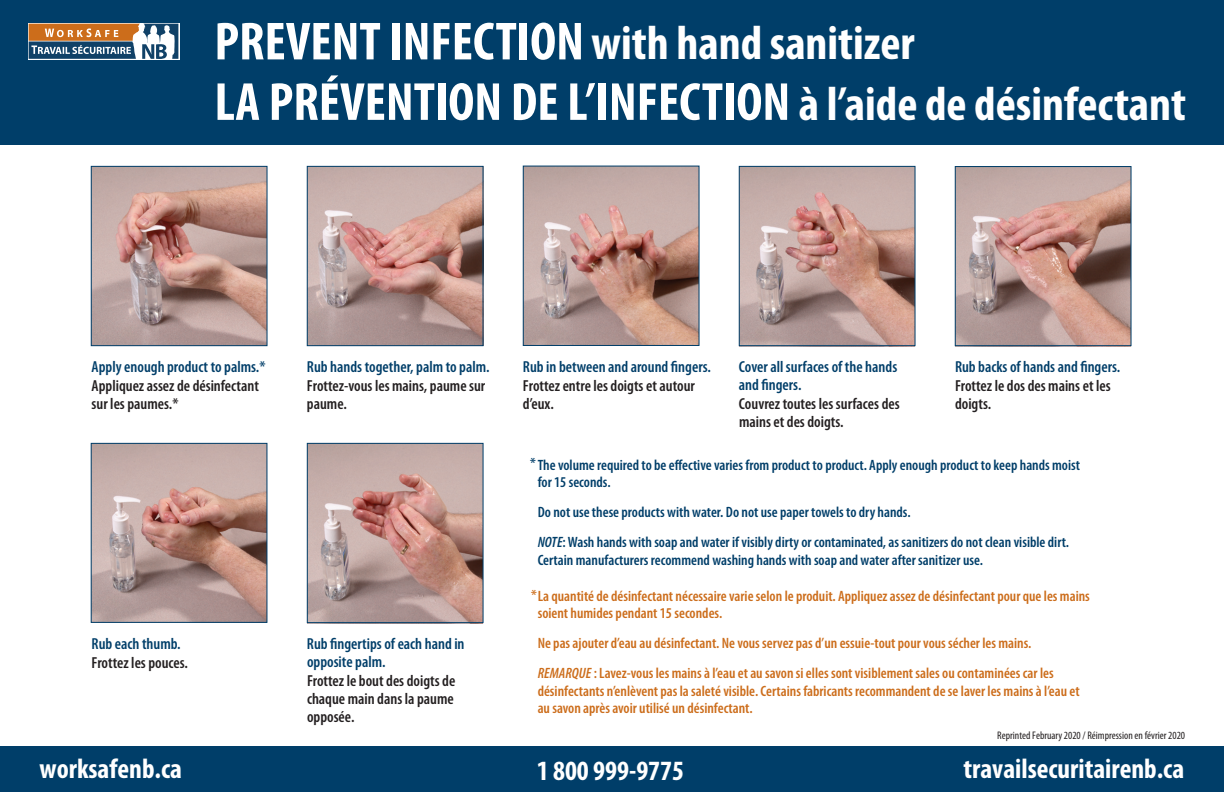
<style>
.page{position:relative;width:1224px;height:792px;background:#fff}
.page>*{position:absolute;margin:0;border:0;box-sizing:border-box;transform-origin:0 0}
.t1{font:700 condensed 54px "Myriad Pro";color:#fff}
.t2{font:700 condensed 48px "Myriad Pro";color:#fff}
.t3{font:700 condensed 28px "Myriad Pro";color:#fff}
.t4{font:600 condensed 16px/18px "Myriad Pro";color:#231f20}
.t5{font:600 condensed 16px/18px "Myriad Pro";color:#003e69}
.t6{font:600 condensed 15px/17.5px "Myriad Pro";color:#cc6d1b}
.t7{font:600 condensed 15px/17px "Myriad Pro";color:#003e69}
.t8{font:condensed 11px "Myriad Pro";color:#231f20}
.s1{font-size:54px}
.s2{font-size:48px}
.s3{color:#003e69}
.s4{font-style:italic}
</style>
<div class="page">
<div style="left:0;top:0;width:1224px;height:145px;background:#003e69"></div>
<img style="left:957px;top:168px;width:173px;height:176px">
<div style="left:955px;top:166px;width:177px;height:180px;border:1px solid #003e69"></div>
<img style="left:741px;top:168px;width:173px;height:176px">
<div style="left:739px;top:166px;width:177px;height:180px;border:1px solid #003e69"></div>
<img style="left:525px;top:168px;width:173px;height:176px">
<div style="left:523px;top:166px;width:177px;height:180px;border:1px solid #003e69"></div>
<img style="left:309px;top:168px;width:173px;height:176px">
<div style="left:307px;top:166px;width:177px;height:180px;border:1px solid #003e69"></div>
<img style="left:93px;top:168px;width:173px;height:176px">
<div style="left:91px;top:166px;width:177px;height:180px;border:1px solid #003e69"></div>
<img style="left:309px;top:445px;width:173px;height:176px">
<div style="left:307px;top:443px;width:177px;height:180px;border:1px solid #003e69"></div>
<img style="left:93px;top:445px;width:172px;height:176px">
<div style="left:91px;top:443px;width:176px;height:180px;border:1px solid #003e69"></div>
<div style="left:0;top:747px;width:1224px;height:45px;background:#003e69"></div>
<svg style="left:28px;top:23px;width:151px;height:37px"></svg>
<svg style="left:29px;top:24px;width:149px;height:35px"></svg>
<p class="t2" style="left:214px;top:13px;width:702px"><span class="s1">PREVENT INFECTION</span> with hand sanitizer</p>
<p class="t1" style="left:214px;top:68px;width:973px">LA PRÉVENTION DE L’INFECTION <span class="s2">à l’aide de désinfectant</span></p>
<p class="t5" style="left:92px;top:357px;width:175px">Apply enough product to palms.*</p>
<p class="t4" style="left:92px;top:377px;width:169px">Appliquez assez de désinfectant sur les paumes.*</p>
<p class="t5" style="left:92px;top:634px;width:90px">Rub each thumb.</p>
<p class="t4" style="left:92px;top:654px;width:98px">Frottez les pouces.</p>
<p class="t5" style="left:307px;top:357px;width:184px">Rub hands together, palm to palm.</p>
<p class="t4" style="left:307px;top:377px;width:180px">Frottez-vous les mains, paume sur paume.</p>
<p class="t5" style="left:307px;top:634px;width:159px">Rub fingertips of each hand in opposite palm.</p>
<p class="t4" style="left:307px;top:672px;width:150px;text-align:justify">Frottez le bout des doigts de chaque main dans la paume opposée.</p>
<p class="t5" style="left:523px;top:357px;width:189px">Rub in between and around fingers.</p>
<p class="t4" style="left:523px;top:377px;width:173px">Frottez entre les doigts et autour d’eux.</p>
<p class="t5" style="left:739px;top:357px;width:160px">Cover all surfaces of the hands</p>
<p class="t5" style="left:739px;top:375px;width:64px">and fingers.</p>
<p class="t4" style="left:739px;top:395px;width:162px">Couvrez toutes les surfaces des mains et des doigts.</p>
<p class="t4" style="left:955px;top:357px;width:167px;line-height:18.6px"><span class="s3">Rub backs of hands and fingers.<br></span>Frottez le dos des mains et les doigts.</p>
<p class="t7" style="left:530px;top:454px;width:7px">*</p>
<p class="t7" style="left:538px;top:457px;width:544px">The volume required to be effective varies from product to product. Apply enough product to keep hands moist for 15 seconds.</p>
<p class="t7" style="left:538px;top:504px;width:374px">Do not use these products with water. Do not use paper towels to dry hands.</p>
<p class="t7" style="left:538px;top:533px;width:533px;line-height:18px"><span class="s4">NOTE</span>: Wash hands with soap and water if visibly dirty or contaminated, as sanitizers do not clean visible dirt.<br>Certain manufacturers recommend washing hands with soap and water after sanitizer use.</p>
<p class="t6" style="left:538px;top:588px;width:554px;line-height:17px;text-indent:-7px">*La quantité de désinfectant nécessaire varie selon le produit. Appliquez assez de désinfectant pour que les mains soient humides pendant 15 secondes.</p>
<p class="t6" style="left:538px;top:634px;width:495px">Ne pas ajouter d’eau au désinfectant. Ne vous servez pas d’un essuie-tout pour vous sécher les mains.</p>
<p class="t6" style="left:538px;top:664px;width:544px"><span class="s4">REMARQUE</span> : Lavez-vous les mains à l’eau et au savon si elles sont visiblement sales ou contaminées car les désinfectants n’enlèvent pas la saleté visible. Certains fabricants recommandent de se laver les mains à l’eau et au savon après avoir utilisé un désinfectant.</p>
<p class="t8" style="left:997px;top:728px;width:189px">Reprinted February 2020 / Réimpression en février 2020</p>
<p class="t3" style="left:39px;top:751px;width:144px">worksafenb.ca</p>
<p class="t3" style="left:964px;top:751px;width:222px">travailsecuritairenb.ca</p>
<h3 class="t3" style="left:537px;top:753px;width:149px">1 800 999-9775</h3>
</div>
